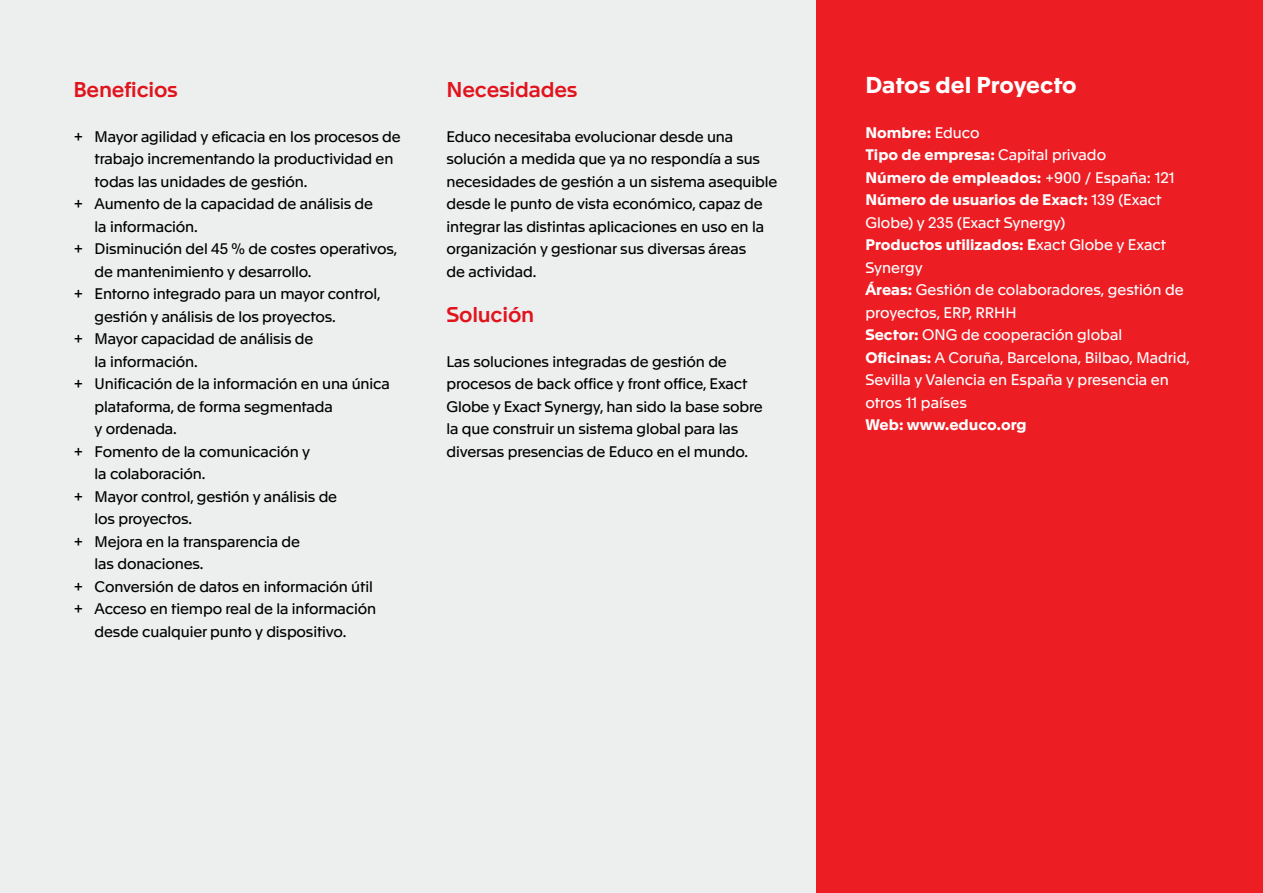
<style>
.page{position:relative;width:1263px;height:893px;background:#fff}
.page>*{position:absolute;margin:0;border:0;box-sizing:border-box;transform-origin:0 0}
.t1{font:700 22.5px "Apax";color:#fff}
.t2{font:500 21px "Apax";letter-spacing:-.01em;color:#e1141d}
.t3{font:15px/22.5px "Apax";letter-spacing:-.01em;color:#000}
.t4{font:15px/22.5px "Apax";color:#fff}
.t5{font:700 15px "Apax";color:#fff}
.s1{font-size:16.5px}
.s2{font-weight:700}
</style>
<div class="page">
<div style="left:0;top:0;width:819px;height:893px;background:#edefef"></div>
<div style="left:816px;top:0;width:447px;height:893px;background:#ed1d24"></div>
<h2 class="t2" style="left:73px;top:74px;width:106px">Beneficios</h2>
<p class="t3" style="left:73px;top:124px;width:329px"><span class="s1">+</span> Mayor agilidad y eficacia en los procesos de</p>
<p class="t3" style="left:95px;top:147px;width:300px">trabajo incrementando la productividad en</p>
<p class="t3" style="left:95px;top:169px;width:214px">todas las unidades de gestión.</p>
<p class="t3" style="left:73px;top:192px;width:301px"><span class="s1">+</span> Aumento de la capacidad de análisis de</p>
<p class="t3" style="left:95px;top:214px;width:105px">la información.</p>
<p class="t3" style="left:73px;top:237px;width:326px"><span class="s1">+</span> Disminución del 45 % de costes operativos,</p>
<p class="t3" style="left:95px;top:259px;width:218px">de mantenimiento y desarrollo.</p>
<p class="t3" style="left:73px;top:282px;width:309px"><span class="s1">+</span> Entorno integrado para un mayor control,</p>
<p class="t3" style="left:95px;top:304px;width:243px">gestión y análisis de los proyectos.</p>
<p class="t3" style="left:73px;top:327px;width:242px"><span class="s1">+</span> Mayor capacidad de análisis de</p>
<p class="t3" style="left:95px;top:349px;width:105px">la información.</p>
<p class="t3" style="left:73px;top:372px;width:318px"><span class="s1">+</span> Unificación de la información en una única</p>
<p class="t3" style="left:95px;top:394px;width:240px">plataforma, de forma segmentada</p>
<p class="t3" style="left:95px;top:417px;width:84px">y ordenada.</p>
<p class="t3" style="left:73px;top:439px;width:238px"><span class="s1">+</span> Fomento de la comunicación y</p>
<p class="t3" style="left:95px;top:462px;width:112px">la colaboración.</p>
<p class="t3" style="left:73px;top:484px;width:265px"><span class="s1">+</span> Mayor control, gestión y análisis de</p>
<p class="t3" style="left:95px;top:507px;width:99px">los proyectos.</p>
<p class="t3" style="left:73px;top:529px;width:228px"><span class="s1">+</span> Mejora en la transparencia de</p>
<p class="t3" style="left:95px;top:552px;width:110px">las donaciones.</p>
<p class="t3" style="left:73px;top:574px;width:301px"><span class="s1">+</span> Conversión de datos en información útil</p>
<p class="t3" style="left:73px;top:597px;width:304px"><span class="s1">+</span> Acceso en tiempo real de la información</p>
<p class="t3" style="left:95px;top:619px;width:253px">desde cualquier punto y dispositivo.</p>
<h2 class="t2" style="left:446px;top:74px;width:133px">Necesidades</h2>
<p class="t3" style="left:446px;top:124px;width:332px">Educo necesitaba evolucionar desde una solución a medida que ya no respondía a sus necesidades de gestión a un sistema asequible desde le punto de vista económico, capaz de integrar las distintas aplicaciones en uso en la organización y gestionar sus diversas áreas<br>de actividad.</p>
<h2 class="t2" style="left:446px;top:299px;width:89px">Solución</h2>
<p class="t3" style="left:446px;top:349px;width:318px">Las soluciones integradas de gestión de procesos de back office y front office, Exact Globe y Exact Synergy, han sido la base sobre la que construir un sistema global para las diversas presencias de Educo en el mundo.</p>
<h1 class="t1" style="left:865px;top:68px;width:213px">Datos del Proyecto</h1>
<p class="t4" style="left:865px;top:120px;width:326px"><span class="s2">Nombre:</span> Educo<br><span class="s2">Tipo de empresa:</span> Capital privado<br><span class="s2">Número de empleados:</span> +900 / España: 121<br><span class="s2">Número de usuarios de Exact:</span> 139 (Exact<br>Globe) y 235 (Exact Synergy)<br><span class="s2">Productos utilizados: E</span>xact Globe y Exact<br>Synergy<br><span class="s2">Áreas:</span> Gestión de colaboradores, gestión de proyectos, ERP, RRHH<br><span class="s2">Sector:</span> ONG de cooperación global<br><span class="s2">Oficinas:</span> A Coruña, Barcelona, Bilbao, Madrid,<br>Sevilla y Valencia en España y presencia en otros 11 países</p>
<p class="t5" style="left:865px;top:414px;width:163px">Web: www.educo.org</p>
</div>
